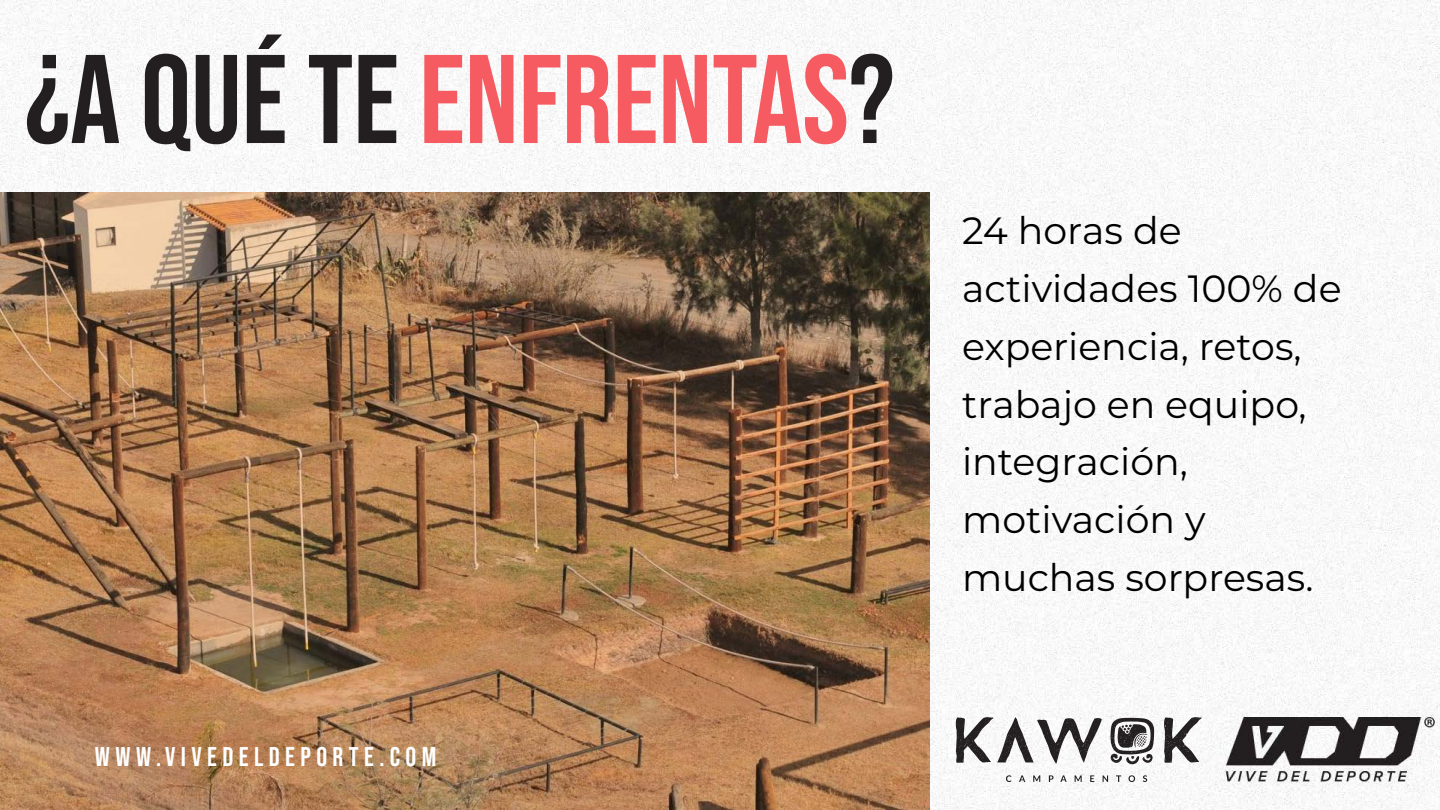
<style>
.page{position:relative;width:1440px;height:810px;background:#fff}
.page>*{position:absolute;margin:0;border:0;box-sizing:border-box;transform-origin:0 0}
.t1{font:125.85px "Bebas Neue";color:#f65b62}
.t2{font:37.95px/57.7px "Montserrat";color:#000}
.t3{font:27.08px "Bebas Neue";letter-spacing:.2em;color:#fff}
.s1{color:#231f20}
</style>
<div class="page">
<img style="left:0;top:0;width:1440px;height:810px">
<svg style="left:956px;top:717px;width:146px;height:47px"></svg>
<svg style="left:1006px;top:775px;width:6px;height:7px"></svg>
<svg style="left:1019px;top:775px;width:6px;height:7px"></svg>
<svg style="left:1033px;top:775px;width:7px;height:7px"></svg>
<svg style="left:1049px;top:775px;width:5px;height:7px"></svg>
<svg style="left:1060px;top:775px;width:7px;height:7px"></svg>
<svg style="left:1075px;top:775px;width:7px;height:7px"></svg>
<svg style="left:1090px;top:775px;width:4px;height:7px"></svg>
<svg style="left:1103px;top:775px;width:5px;height:7px"></svg>
<svg style="left:1116px;top:775px;width:5px;height:7px"></svg>
<svg style="left:1128px;top:775px;width:7px;height:7px"></svg>
<svg style="left:1143px;top:775px;width:4px;height:7px"></svg>
<svg style="left:1164px;top:717px;width:37px;height:46px"></svg>
<svg style="left:1109px;top:718px;width:45px;height:46px"></svg>
<img style="left:0;top:193px;width:930px;height:617px">
<h1 class="t1" style="left:24px;top:28px;width:872px"><span class="s1">¿A QUÉ TE</span> ENFRENTAS<span class="s1">?</span></h1>
<p class="t3" style="left:95px;top:741px;width:343px">WWW.VIVEDELDEPORTE.COM</p>
<p class="t2" style="left:962px;top:201px;width:381px">24 horas de actividades 100% de experiencia, retos, trabajo en equipo, integración, motivación y muchas sorpresas.</p>
</div>
